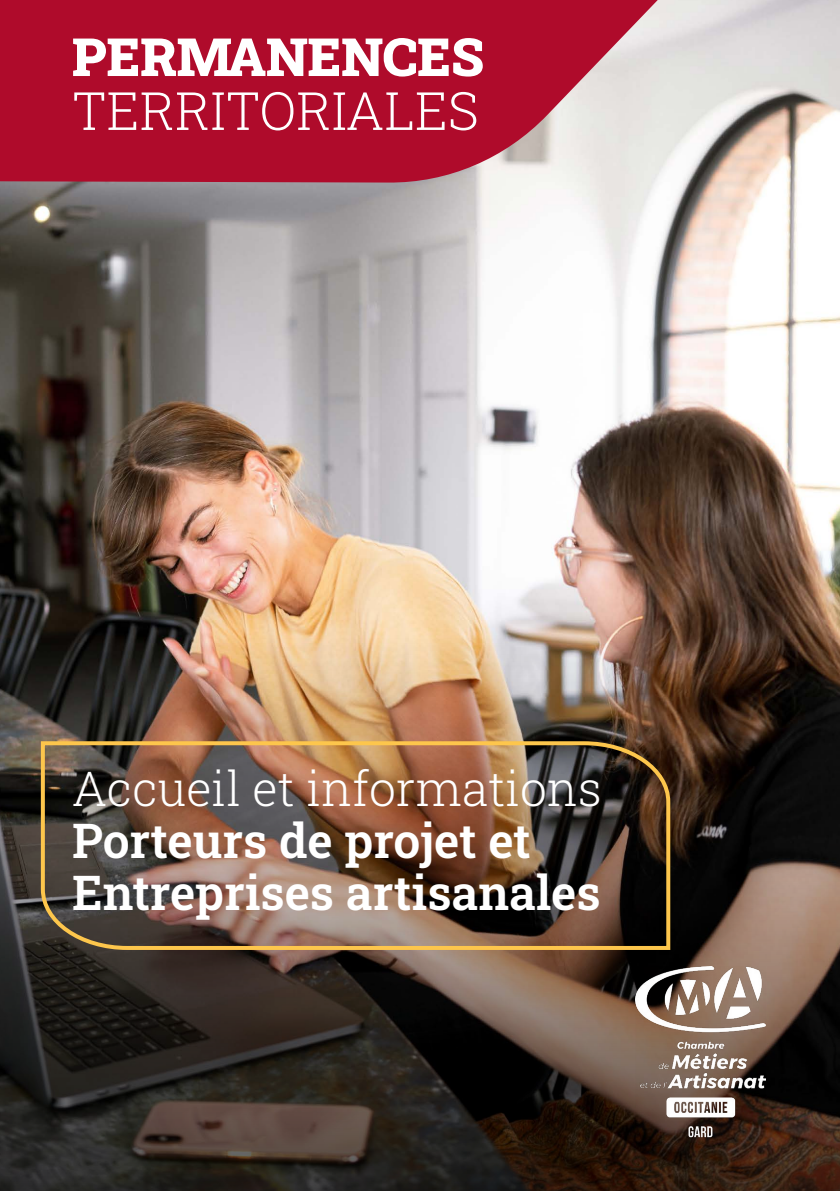
<style>
.page{position:relative;width:840px;height:1191px;background:#fff}
.page>*{position:absolute;margin:0;border:0;box-sizing:border-box;transform-origin:0 0}
.t1{font:300 52.6px "Roboto Slab";color:#fff}
.t2{font:900 52.6px "Roboto Slab";color:#fff}
.t3{font:600 48px/51.8px "Roboto Slab";color:#fff}
.t4{font:300 48px "Roboto Slab";color:#fff}
</style>
<div class="page">
<img style="left:0;top:0;width:839px;height:635px">
<img style="left:0;top:635px;width:839px;height:556px">
<svg style="left:0;top:0;width:686px;height:183px;background:#b8324b"></svg>
<img style="left:635px;top:967px;width:130px;height:172px">
<img style="left:39px;top:739px;width:633px;height:213px">
<p class="t2" style="left:72px;top:21px;width:413px">PERMANENCES</p>
<p class="t1" style="left:72px;top:75px;width:408px">TERRITORIALES</p>
<p class="t4" style="left:72px;top:756px;width:531px">Accueil et informations</p>
<p class="t3" style="left:72px;top:813px;width:529px">Porteurs de projet et<br>Entreprises artisanales</p>
</div>
